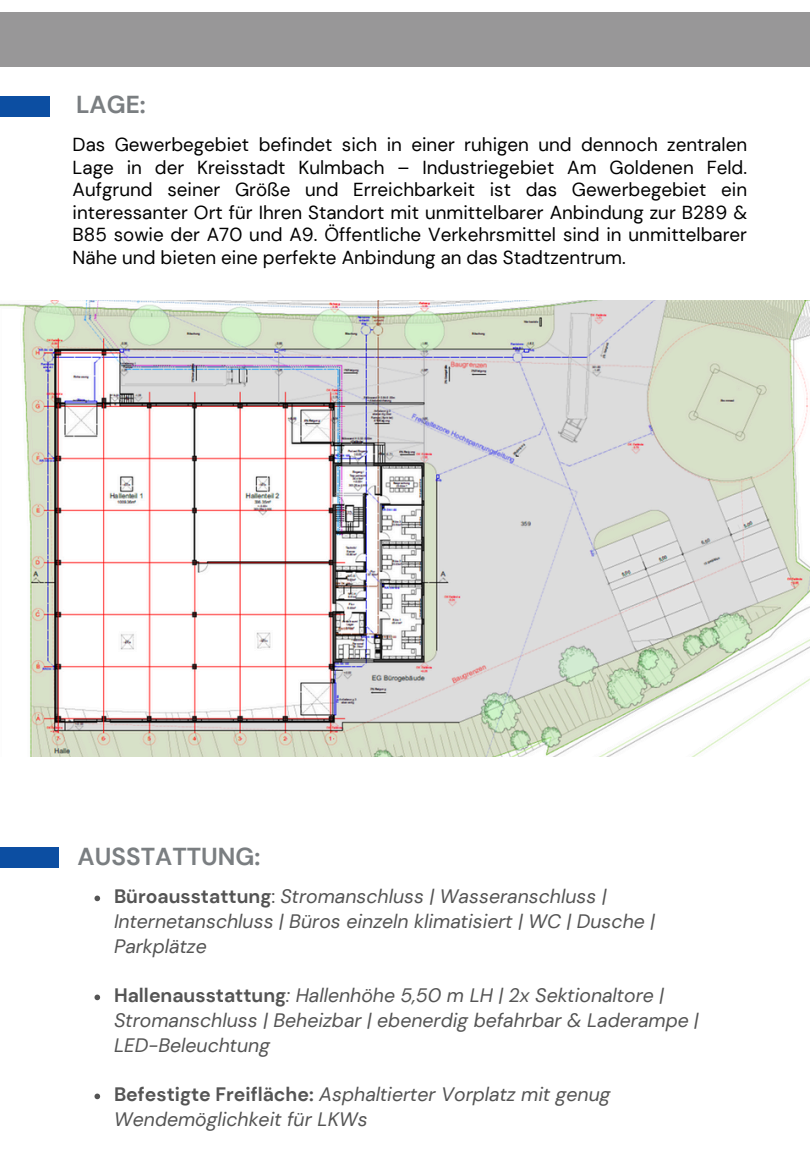
<style>
.page{position:relative;width:810px;height:1170px;background:#fff}
.page>*{position:absolute;margin:0;border:0;box-sizing:border-box;transform-origin:0 0}
.t1{font:700 24.45px "DM Sans";color:#7a7e81}
.t2{font:italic 19.5px/24.8px "DM Sans";color:#545454}
.t3{font:18.75px/22.5px "DM Sans";color:#000;text-align:justify}
.s1{font-weight:700;font-style:normal}
.s2{font-style:normal}
</style>
<div class="page">
<div style="left:0;top:847px;width:59px;height:21px;background:#0c4ea2"></div>
<div style="left:0;top:12px;width:810px;height:55px;background:#989798"></div>
<img style="left:0;top:301px;width:810px;height:455px">
<div style="left:0;top:96px;width:50px;height:20px;background:#0c4ea2"></div>
<svg style="left:94px;top:896px;width:6px;height:5px"></svg>
<svg style="left:94px;top:995px;width:6px;height:5px"></svg>
<svg style="left:94px;top:1094px;width:6px;height:5px"></svg>
<p class="t1" style="left:76px;top:89px;width:71px">LAGE:</p>
<h3 class="t3" style="left:73px;top:133px;width:676px">Das Gewerbegebiet befindet sich in einer ruhigen und dennoch zentralen Lage in der Kreisstadt Kulmbach – Industriegebiet Am Goldenen Feld.<br>Aufgrund seiner Größe und Erreichbarkeit ist das Gewerbegebiet ein interessanter Ort für Ihren Standort mit unmittelbarer Anbindung zur B289 &amp; B85 sowie der A70 und A9. Öffentliche Verkehrsmittel sind in unmittelbarer Nähe und bieten eine perfekte Anbindung an das Stadtzentrum.</h3>
<p class="t1" style="left:78px;top:840px;width:184px">AUSSTATTUNG:</p>
<h2 class="t2" style="left:114px;top:884px;width:542px"><span class="s1">Büroausstattung</span><span class="s2">:</span> Stromanschluss | Wasseranschluss |<br>Internetanschluss | Büros einzeln klimatisiert | WC | Dusche |<br>Parkplätze</h2>
<p class="t2" style="left:114px;top:983px;width:586px"><span class="s1">Hallenausstattung</span>: Hallenhöhe 5,50 m LH | 2x Sektionaltore |<br>Stromanschluss | Beheizbar | ebenerdig befahrbar &amp; Laderampe |<br>LED-Beleuchtung</p>
<p class="t2" style="left:114px;top:1082px;width:498px"><span class="s1">Befestigte Freifläche:</span> Asphaltierter Vorplatz mit genug<br>Wendemöglichkeit für LKWs</p>
</div>
